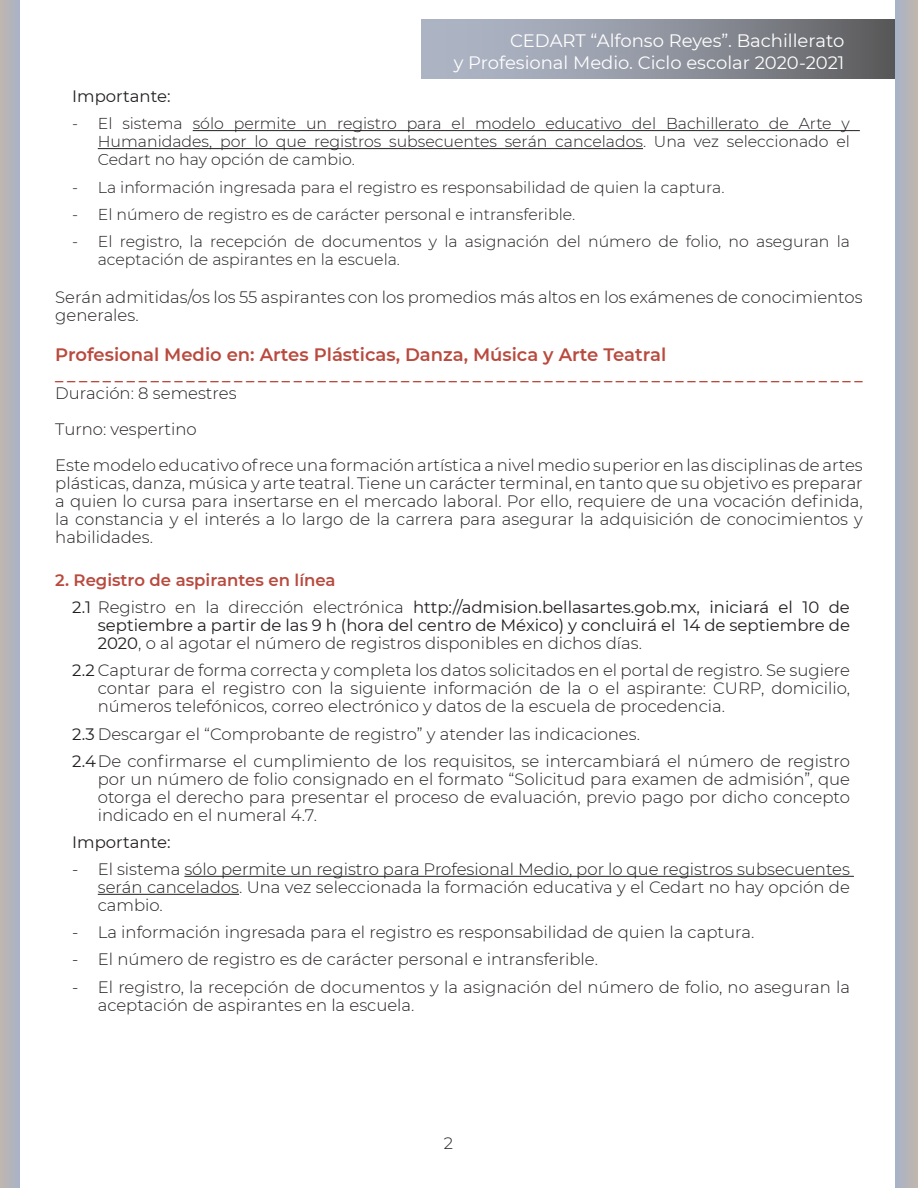
<style>
.page{position:relative;width:918px;height:1188px;background:#fff}
.page>*{position:absolute;margin:0;border:0;box-sizing:border-box;transform-origin:0 0}
.t1{font:18px/21.6px "Montserrat";color:#fff;text-align:right}
.t2{font:600 18px "Montserrat";color:#b94a3e}
.Body_Text{font:300 16.5px/18px "Montserrat";color:#231f20;text-align:justify}
.Body_Text-2{font:16.5px/18px "Montserrat";color:#231f20;text-align:justify}
.Body_Text-3{font:600 16.5px/18px "Montserrat";color:#b94a3e}
.Body_Text-4{font:300 15.75px/18px "Montserrat";color:#231f20;text-align:justify}
.s1{font-weight:300;color:#231f20}
.s2{font-weight:300}
.s3{font-weight:400}
</style>
<div class="page">
<div style="left:0;top:0;width:20px;height:1188px;background:#b4b4ba"></div>
<div style="left:421px;top:19px;width:476px;height:60px;background:linear-gradient(to right,#b8c0d2,#626265)"></div>
<div style="left:896px;top:0;width:22px;height:1188px;background:#b2b4bb"></div>
<hr style="left:193px;top:130px;width:667px;height:1px;background:#231f20">
<hr style="left:98px;top:148px;width:545px;height:1px;background:#231f20">
<hr style="left:184px;top:876px;width:670px;height:1px;background:#231f20">
<hr style="left:98px;top:894px;width:141px;height:1px;background:#231f20">
<p class="t1" style="left:454px;top:29px;width:392px">CEDART “Alfonso Reyes”. Bachillerato<br>y Profesional Medio. Ciclo escolar 2020-2021</p>
<p class="Body_Text-2" style="left:72px;top:87px;width:100px">Importante:</p>
<p class="Body_Text-4" style="left:98px;top:114px;width:754px;text-indent:-26px">- El sistema sólo permite un registro para el modelo educativo del Bachillerato de Arte y Humanidades, por lo que registros subsecuentes serán cancelados. Una vez seleccionado el Cedart no hay opción de cambio.</p>
<p class="Body_Text-4" style="left:72px;top:177px;width:654px">- La información ingresada para el registro es responsabilidad de quien la captura.</p>
<p class="Body_Text-4" style="left:72px;top:205px;width:505px">- El número de registro es de carácter personal e intransferible.</p>
<p class="Body_Text-4" style="left:98px;top:232px;width:754px;text-indent:-26px">- El registro, la recepción de documentos y la asignación del número de folio, no aseguran la aceptación de aspirantes en la escuela.</p>
<p class="Body_Text" style="left:55px;top:287px;width:809px">Serán admitidas/os los 55 aspirantes con los promedios más altos en los exámenes de conocimientos generales.</p>
<p class="t2" style="left:55px;top:342px;width:613px">Profesional Medio en: Artes Plásticas, Danza, Música y Arte Teatral</p>
<p class="Body_Text-3" style="left:55px;top:365px;width:809px">____________________________________________________________________<br><span class="s1">Duración: 8 semestres</span></p>
<p class="Body_Text" style="left:55px;top:420px;width:143px">Turno: vespertino</p>
<p class="Body_Text" style="left:55px;top:456px;width:809px">Este modelo educativo ofrece una formación artística a nivel medio superior en las disciplinas de artes plásticas, danza, música y arte teatral. Tiene un carácter terminal, en tanto que su objetivo es preparar a quien lo cursa para insertarse en el mercado laboral. Por ello, requiere de una vocación definida, la constancia y el interés a lo largo de la carrera para asegurar la adquisición de conocimientos y habilidades.</p>
<p class="Body_Text-3" style="left:55px;top:571px;width:282px">2. Registro de aspirantes en línea</p>
<p class="Body_Text-2" style="left:98px;top:598px;width:754px;text-indent:-26px">2.1 <span class="s2">Registro en la dirección electrónica</span> http://admision.bellasartes.gob.mx, iniciará el 10 de septiembre a partir de las 9 h (hora del centro de México) y concluirá el 14 de septiembre de 2020<span class="s2">, o al agotar el número de registros disponibles en dichos días.</span></p>
<p class="Body_Text" style="left:98px;top:661px;width:754px;text-indent:-26px"><span class="s3">2.2</span> Capturar de forma correcta y completa los datos solicitados en el portal de registro. Se sugiere contar para el registro con la siguiente información de la o el aspirante: CURP, domicilio, números telefónicos, correo electrónico y datos de la escuela de procedencia.</p>
<p class="Body_Text" style="left:72px;top:724px;width:569px"><span class="s3">2.3</span> Descargar el “Comprobante de registro” y atender las indicaciones.</p>
<p class="Body_Text" style="left:98px;top:751px;width:754px;text-indent:-26px"><span class="s3">2.4</span>De confirmarse el cumplimiento de los requisitos, se intercambiará el número de registro por un número de folio consignado en el formato “Solicitud para examen de admisión”, que otorga el derecho para presentar el proceso de evaluación, previo pago por dicho concepto indicado en el numeral 4.7.</p>
<p class="Body_Text-2" style="left:72px;top:832px;width:100px">Importante:</p>
<p class="Body_Text" style="left:98px;top:860px;width:754px;text-indent:-26px">- El sistema sólo permite un registro para Profesional Medio, por lo que registros subsecuentes serán cancelados. Una vez seleccionada la formación educativa y el Cedart no hay opción de cambio.</p>
<p class="Body_Text" style="left:72px;top:923px;width:684px">- La información ingresada para el registro es responsabilidad de quien la captura.</p>
<p class="Body_Text" style="left:72px;top:950px;width:527px">- El número de registro es de carácter personal e intransferible.</p>
<p class="Body_Text" style="left:98px;top:977px;width:754px;text-indent:-26px">- El registro, la recepción de documentos y la asignación del número de folio, no aseguran la aceptación de aspirantes en la escuela.</p>
<p class="Body_Text" style="left:444px;top:1133px;width:11px">2</p>
</div>
